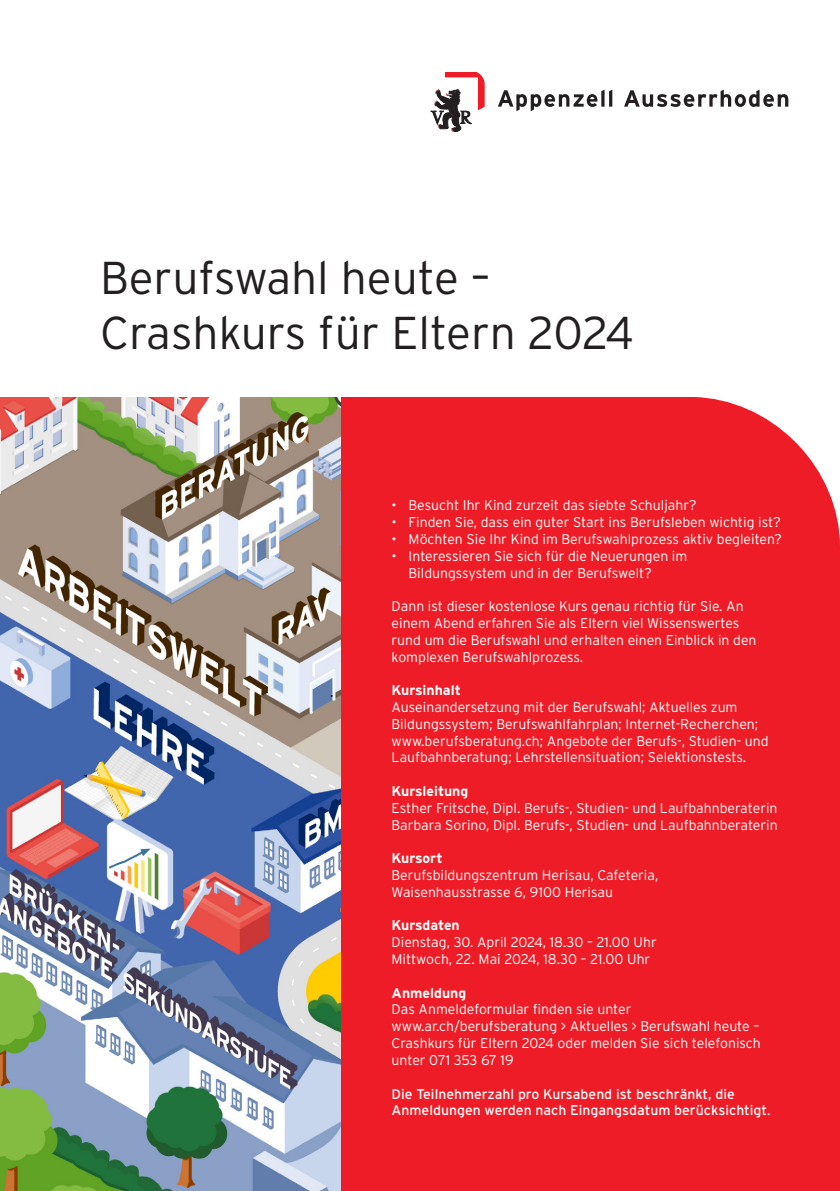
<style>
.page{position:relative;width:840px;height:1191px;background:#fff}
.page>*{position:absolute;margin:0;border:0;box-sizing:border-box;transform-origin:0 0}
.t1{font:300 46px/55.2px "Interstate";color:#231f20}
.t2{font:300 14px/16.8px "Interstate";color:#fff}
.t3{font:14px/16.8px "Interstate";color:#fff}
.t4{font:700 14px "Interstate";color:#fff}
.s1{font-weight:300}
</style>
<div class="page">
<svg style="left:498px;top:90px;width:114px;height:21px"></svg>
<svg style="left:624px;top:90px;width:163px;height:17px"></svg>
<svg style="left:430px;top:72px;width:54px;height:60px"></svg>
<div style="left:340px;top:397px;width:499px;height:632px;background:#ee1c26"></div>
<div style="left:0;top:1029px;width:839px;height:162px;background:#ee1c26"></div>
<img style="left:0;top:397px;width:340px;height:794px">
<p class="t1" style="left:100px;top:249px;width:534px">Berufswahl heute –<br>Crashkurs für Eltern 2024</p>
<p class="t2" style="left:391px;top:497px;width:306px">• Besucht Ihr Kind zurzeit das siebte Schuljahr?</p>
<p class="t2" style="left:391px;top:513px;width:390px">• Finden Sie, dass ein guter Start ins Berufsleben wichtig ist?</p>
<p class="t2" style="left:391px;top:530px;width:392px">• Möchten Sie Ihr Kind im Berufswahlprozess aktiv begleiten?</p>
<p class="t2" style="left:408px;top:547px;width:280px;text-indent:-17px">• Interessieren Sie sich für die Neuerungen im<br>Bildungssystem und in der Berufswelt?</p>
<p class="t2" style="left:391px;top:597px;width:366px">Dann ist dieser kostenlose Kurs genau richtig für Sie. An einem Abend erfahren Sie als Eltern viel Wissenswertes rund um die Berufswahl und erhalten einen Einblick in den komplexen Berufswahlprozess.</p>
<p class="t4" style="left:391px;top:681px;width:71px">Kursinhalt</p>
<p class="t2" style="left:391px;top:698px;width:378px">Auseinandersetzung mit der Berufswahl; Aktuelles zum Bildungssystem; Berufswahlfahrplan; Internet-Recherchen; www.berufsberatung.ch; Angebote der Berufs-, Studien- und Laufbahnberatung; Lehrstellensituation; Selektionstests.</p>
<p class="t4" style="left:391px;top:782px;width:78px">Kursleitung</p>
<p class="t2" style="left:391px;top:799px;width:387px">Esther Fritsche, Dipl. Berufs-, Studien- und Laufbahnberaterin</p>
<p class="t2" style="left:391px;top:816px;width:387px">Barbara Sorino, Dipl. Berufs-, Studien- und Laufbahnberaterin</p>
<p class="t4" style="left:391px;top:849px;width:53px">Kursort</p>
<p class="t2" style="left:391px;top:866px;width:268px">Berufsbildungszentrum Herisau, Cafeteria,<br>Waisenhausstrasse 6, 9100 Herisau</p>
<p class="t4" style="left:391px;top:917px;width:70px">Kursdaten</p>
<p class="t2" style="left:391px;top:933px;width:266px">Dienstag, 30. April 2024, 18.30 – 21.00 Uhr</p>
<p class="t2" style="left:391px;top:950px;width:260px">Mittwoch, 22. Mai 2024, 18.30 – 21.00 Uhr</p>
<p class="t4" style="left:391px;top:984px;width:76px">Anmeldung</p>
<p class="t2" style="left:391px;top:1001px;width:241px">Das Anmeldeformular finden sie unter</p>
<p class="t2" style="left:391px;top:1017px;width:370px;text-align:justify">www.ar.ch/berufsberatung &gt; Aktuelles &gt; Berufswahl heute – Crashkurs für Eltern 2024 oder melden Sie sich telefonisch unter 071 353 67 19</p>
<p class="t3" style="left:391px;top:1085px;width:380px">Die Teilnehmerzahl pro Kursabend ist beschränkt, die<br>Anmeldungen werden nach Eingangsdatum berücksichtigt<span class="s1">.</span></p>
</div>
